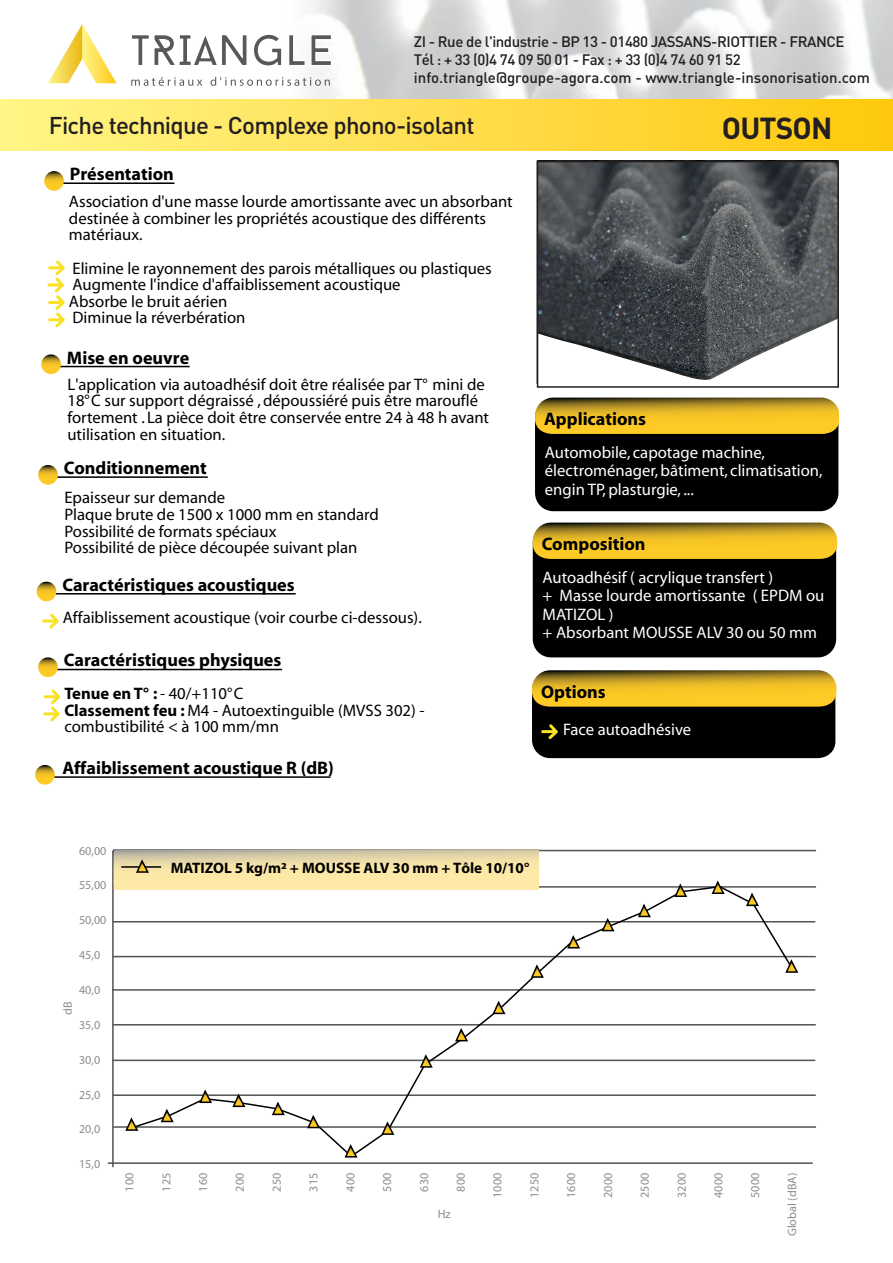
<style>
.page{position:relative;width:893px;height:1263px;background:#fff}
.page>*{position:absolute;margin:0;border:0;box-sizing:border-box;transform-origin:0 0}
.t1{font:700 30px "DIN";letter-spacing:-.03em;color:#231f20}
.t2{font:500 24px "DIN";letter-spacing:-.03em;color:#231f20}
.t3{font:21.15px "Gill Sans";color:#000001}
.t4{font:700 18.15px "Myriad";color:#000001}
.t5{font:16.65px/16.6px "Myriad";color:#000001}
.t6{font:16.65px/18.1px "Myriad";color:#fff}
.t7{font:15.15px/16.6px "Myriad";color:#000001}
.t8{font:700 15.15px "Myriad";color:#000001}
.t9{font:500 15px/18px "DIN";letter-spacing:-.03em;color:#231f20}
.t10{font:12.15px "Myriad";color:#8b8e8f}
.s1{font-weight:700}
</style>
<div class="page">
<img style="left:276px;top:0;width:617px;height:100px">
<hr style="left:49px;top:776px;width:282px;height:2px;background:#000001">
<div style="left:535px;top:399px;width:303px;height:112px;background:#000001;border-radius:18px"></div>
<svg style="left:535px;top:398px;width:304px;height:36px;background:#d7ad26"></svg>
<svg style="left:49px;top:260px;width:16px;height:68px"></svg>
<hr style="left:44px;top:712px;width:14px;height:3px;background:#f9e126">
<svg style="left:45px;top:689px;width:15px;height:33px"></svg>
<hr style="left:56px;top:182px;width:119px;height:2px;background:#000001">
<svg style="left:44px;top:171px;width:20px;height:20px"></svg>
<div style="left:533px;top:524px;width:303px;height:133px;background:#000001;border-radius:18px"></div>
<svg style="left:533px;top:523px;width:304px;height:36px;background:#d7ad26"></svg>
<div style="left:532px;top:672px;width:303px;height:86px;background:#000001;border-radius:18px"></div>
<svg style="left:532px;top:670px;width:304px;height:37px;background:#d4ab28"></svg>
<svg style="left:543px;top:724px;width:15px;height:15px"></svg>
<hr style="left:53px;top:366px;width:137px;height:1px;background:#000001">
<svg style="left:41px;top:354px;width:20px;height:20px"></svg>
<hr style="left:50px;top:476px;width:158px;height:2px;background:#000001">
<svg style="left:38px;top:465px;width:20px;height:20px"></svg>
<hr style="left:50px;top:669px;width:232px;height:1px;background:#000001">
<svg style="left:38px;top:657px;width:20px;height:20px"></svg>
<svg style="left:44px;top:613px;width:15px;height:16px"></svg>
<hr style="left:49px;top:593px;width:247px;height:1px;background:#000001">
<svg style="left:37px;top:582px;width:19px;height:19px"></svg>
<svg style="left:35px;top:765px;width:20px;height:20px"></svg>
<hr style="left:113px;top:1094px;width:703px;height:2px;background:#525556">
<hr style="left:113px;top:1126px;width:703px;height:2px;background:#525556">
<hr style="left:112px;top:850px;width:2px;height:317px;background:#525556">
<hr style="left:108px;top:1162px;width:705px;height:2px;background:#525556">
<hr style="left:112px;top:921px;width:703px;height:1px;background:#525556">
<hr style="left:113px;top:956px;width:703px;height:1px;background:#525556">
<hr style="left:112px;top:989px;width:703px;height:2px;background:#525556">
<hr style="left:113px;top:1024px;width:703px;height:1px;background:#525556">
<hr style="left:112px;top:1059px;width:703px;height:2px;background:#525556">
<hr style="left:113px;top:850px;width:703px;height:1px;background:#525556">
<hr style="left:113px;top:886px;width:703px;height:2px;background:#525556">
<svg style="left:114px;top:850px;width:424px;height:39px;background:#eedda7"></svg>
<hr style="left:121px;top:866px;width:40px;height:2px;background:#000001">
<svg style="left:135px;top:857px;width:15px;height:17px"></svg>
<svg style="left:129px;top:885px;width:665px;height:268px"></svg>
<svg style="left:124px;top:1115px;width:15px;height:17px"></svg>
<svg style="left:160px;top:1107px;width:15px;height:16px"></svg>
<svg style="left:198px;top:1088px;width:15px;height:16px"></svg>
<svg style="left:231px;top:1092px;width:15px;height:16px"></svg>
<svg style="left:271px;top:1100px;width:15px;height:16px"></svg>
<svg style="left:306px;top:1113px;width:15px;height:16px"></svg>
<svg style="left:343px;top:1142px;width:15px;height:16px"></svg>
<svg style="left:380px;top:1119px;width:15px;height:17px"></svg>
<svg style="left:419px;top:1052px;width:15px;height:17px"></svg>
<svg style="left:454px;top:1026px;width:15px;height:17px"></svg>
<svg style="left:491px;top:999px;width:15px;height:16px"></svg>
<svg style="left:530px;top:962px;width:15px;height:17px"></svg>
<svg style="left:566px;top:933px;width:15px;height:17px"></svg>
<svg style="left:600px;top:916px;width:15px;height:17px"></svg>
<svg style="left:637px;top:902px;width:15px;height:16px"></svg>
<svg style="left:673px;top:883px;width:15px;height:15px"></svg>
<svg style="left:710px;top:880px;width:15px;height:15px"></svg>
<svg style="left:745px;top:891px;width:15px;height:16px"></svg>
<svg style="left:784px;top:957px;width:15px;height:17px"></svg>
<svg style="left:48px;top:24px;width:68px;height:59px"></svg>
<img style="left:540px;top:164px;width:296px;height:216px">
<div style="left:537px;top:161px;width:302px;height:227px;border:2px solid #231f20"></div>
<svg style="left:131px;top:77px;width:71px;height:9px"></svg>
<svg style="left:211px;top:77px;width:119px;height:9px"></svg>
<svg style="left:132px;top:30px;width:201px;height:38px"></svg>
<div style="left:0;top:100px;width:893px;height:51px;background:linear-gradient(to right,#fff58a,#fec80e)"></div>
<p class="t7" style="left:418px;top:32px;width:419px">ZI - Rue de l'industrie - BP 13 - 01480 JASSANS-RIOTTIER - FRANCE<br><span class="s1">Tél :</span> + 33 (0)4 74 09 82 59 - <span class="s1">Fax :</span> + 33 (0)4 74 60 91 52<br><span class="s1">Mail :</span> triangle@groupe-agora.com - <span class="s1">Site :</span> www.groupe-agora.com</p>
<p class="t9" style="left:414px;top:32px;width:458px">ZI - Rue de l'industrie - BP 13 - 01480 JASSANS-RIOTTIER - FRANCE<br>Tél : + 33 (0)4 74 09 50 01 - Fax : + 33 (0)4 74 60 91 52 info.triangle@groupe-agora.com - www.triangle-insonorisation.com</p>
<h2 class="t2" style="left:49px;top:110px;width:427px">Fiche technique - Complexe phono-isolant</h2>
<h1 class="t1" style="left:722px;top:108px;width:112px">OUTSON</h1>
<p class="t3" style="left:72px;top:109px;width:367px">Fiche technique - Complexe phono-isolant</p>
<p class="t4" style="left:70px;top:165px;width:105px">Présentation</p>
<p class="t5" style="left:69px;top:194px;width:445px">Association d'une masse lourde amortissante avec un absorbant destinée à combiner les propriétés acoustique des différents matériaux.</p>
<p class="t5" style="left:69px;top:260px;width:424px">Elimine le rayonnement des parois métalliques ou plastiques Augmente l'indice d'affaiblissement acoustique<br>Absorbe le bruit aérien<br>Diminue la réverbération</p>
<p class="t4" style="left:67px;top:348px;width:124px">Mise en oeuvre</p>
<p class="t5" style="left:67px;top:377px;width:423px">L'application via autoadhésif doit être réalisée par T° mini de 18°C sur support dégraissé , dépoussiéré puis être marouflé fortement . La pièce doit être conservée entre 24 à 48 h avant utilisation en situation.</p>
<p class="t4" style="left:64px;top:459px;width:144px">Conditionnement</p>
<p class="t5" style="left:64px;top:490px;width:316px">Epaisseur sur demande<br>Plaque brute de 1500 x 1000 mm en standard Possibilité de formats spéciaux<br>Possibilité de pièce découpée suivant plan</p>
<p class="t4" style="left:62px;top:575px;width:234px">Caractéristiques acoustiques</p>
<p class="t5" style="left:63px;top:610px;width:360px">Affaiblissement acoustique (voir courbe ci-dessous).</p>
<p class="t4" style="left:64px;top:651px;width:219px">Caractéristiques physiques</p>
<p class="t5" style="left:64px;top:686px;width:362px"><span class="s1">Tenue en T° :</span> - 40/+110°C<br><span class="s1">Classement feu :</span> M4 - Autoextinguible (MVSS 302) - combustibilité &lt; à 100 mm/mn</p>
<p class="t4" style="left:62px;top:759px;width:273px">Affaiblissement acoustique R (dB)</p>
<p class="t4" style="left:544px;top:409px;width:103px">Applications</p>
<p class="t6" style="left:545px;top:444px;width:279px">Automobile, capotage machine, électroménager, bâtiment, climatisation, engin TP, plasturgie, ...</p>
<p class="t4" style="left:542px;top:534px;width:105px">Composition</p>
<p class="t6" style="left:543px;top:569px;width:283px">Autoadhésif ( acrylique transfert )<br>+ Masse lourde amortissante ( EPDM ou<br>MATIZOL )<br>+ Absorbant MOUSSE ALV 30 ou 50 mm</p>
<p class="t4" style="left:541px;top:682px;width:66px">Options</p>
<p class="t6" style="left:563px;top:721px;width:130px">Face autoadhésive</p>
<p class="t10" style="left:79px;top:844px;width:29px">60,00</p>
<p class="t10" style="left:79px;top:879px;width:29px">55,00</p>
<p class="t10" style="left:79px;top:914px;width:29px">50,00</p>
<p class="t10" style="left:79px;top:949px;width:23px">45,0</p>
<p class="t10" style="left:79px;top:984px;width:23px">40,0</p>
<p class="t10" style="left:79px;top:1019px;width:23px">35,0</p>
<p class="t10" style="left:79px;top:1053px;width:23px">30,0</p>
<p class="t10" style="left:79px;top:1088px;width:23px">25,0</p>
<p class="t10" style="left:79px;top:1123px;width:23px">20,0</p>
<p class="t10" style="left:79px;top:1158px;width:23px">15,0</p>
<p class="t10" style="left:62px;top:1015px;width:15px;rotate:-90deg">dB</p>
<p class="t8" style="left:171px;top:860px;width:360px">MATIZOL 5 kg/m² + MOUSSE ALV 30 mm + Tôle 10/10°</p>
<p class="t10" style="left:123px;top:1192px;width:20px;rotate:-90deg">100</p>
<p class="t10" style="left:160px;top:1192px;width:20px;rotate:-90deg">125</p>
<p class="t10" style="left:197px;top:1192px;width:20px;rotate:-90deg">160</p>
<p class="t10" style="left:234px;top:1192px;width:20px;rotate:-90deg">200</p>
<p class="t10" style="left:271px;top:1192px;width:20px;rotate:-90deg">250</p>
<p class="t10" style="left:307px;top:1192px;width:20px;rotate:-90deg">315</p>
<p class="t10" style="left:344px;top:1192px;width:20px;rotate:-90deg">400</p>
<p class="t10" style="left:381px;top:1192px;width:20px;rotate:-90deg">500</p>
<p class="t10" style="left:418px;top:1192px;width:20px;rotate:-90deg">630</p>
<p class="t10" style="left:455px;top:1192px;width:20px;rotate:-90deg">800</p>
<p class="t10" style="left:492px;top:1198px;width:26px;rotate:-90deg">1000</p>
<p class="t10" style="left:528px;top:1198px;width:26px;rotate:-90deg">1250</p>
<p class="t10" style="left:565px;top:1198px;width:26px;rotate:-90deg">1600</p>
<p class="t10" style="left:602px;top:1198px;width:26px;rotate:-90deg">2000</p>
<p class="t10" style="left:639px;top:1198px;width:26px;rotate:-90deg">2500</p>
<p class="t10" style="left:676px;top:1198px;width:26px;rotate:-90deg">3200</p>
<p class="t10" style="left:712px;top:1198px;width:26px;rotate:-90deg">4000</p>
<p class="t10" style="left:749px;top:1198px;width:26px;rotate:-90deg">5000</p>
<p class="t10" style="left:786px;top:1236px;width:65px;rotate:-90deg">Global (dBA)</p>
<p class="t10" style="left:438px;top:1208px;width:15px">Hz</p>
</div>
